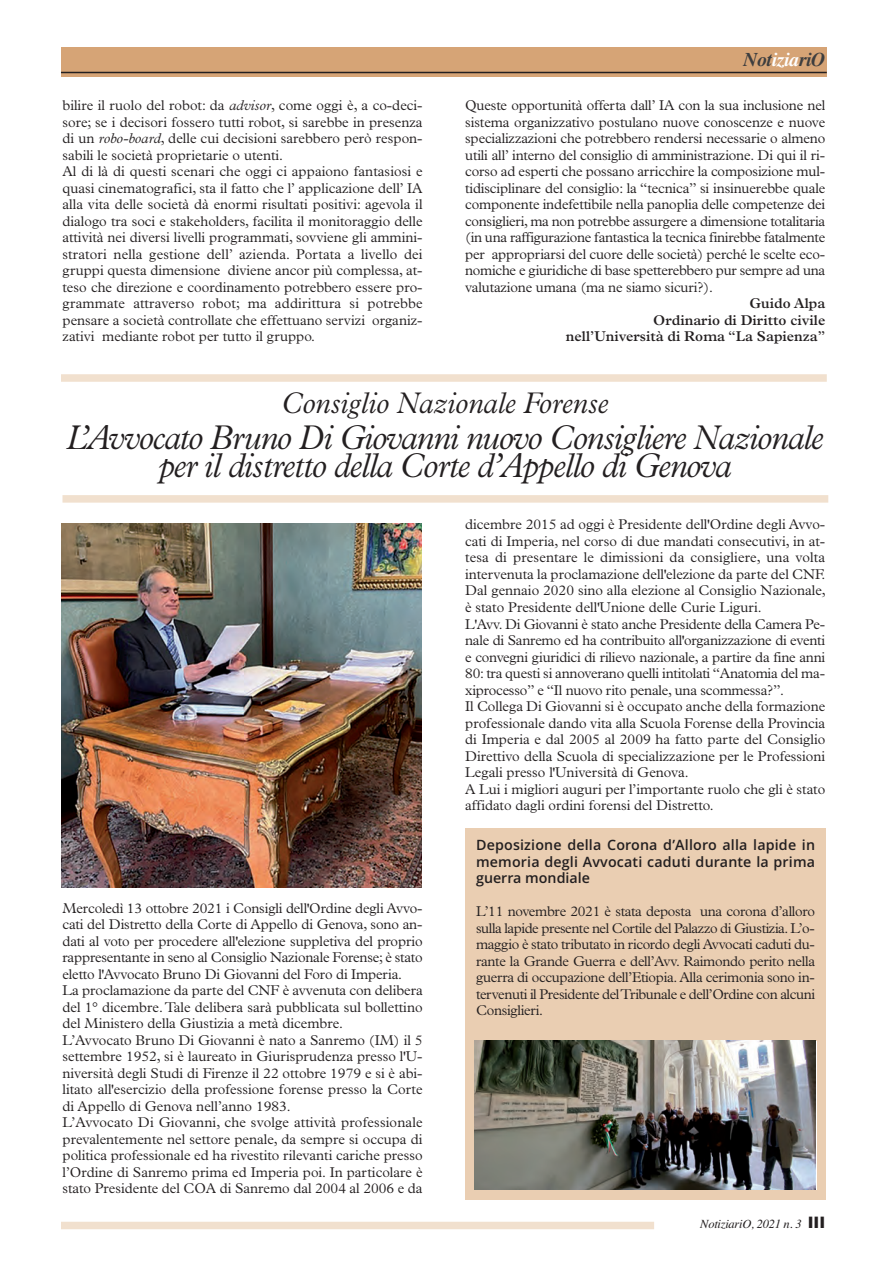
<style>
.page{position:relative;width:886px;height:1262px;background:#fff}
.page>*{position:absolute;margin:0;border:0;box-sizing:border-box;transform-origin:0 0}
.t1{font:italic 300 34.5px/28.5px "Plantin";letter-spacing:-.025em;color:#231f20;text-align:center;scale:.95 1}
.t2{font:italic 300 30px "Plantin";color:#231f20;scale:.95 1}
.t3{font:italic 700 19.5px "Times";letter-spacing:-.015em;color:#3e3e3f}
.t4{font:300 14.25px/16.5px "Plantin";color:#231f20}
.t5{font:600 14.25px/16.5px "Open Sans";letter-spacing:.01em;color:#231f20;text-align:justify}
.t6{font:600 14.25px/16.5px "Plantin";color:#231f20;text-align:right}
.t7{font:italic 12.45px "Times";letter-spacing:-.02em;color:#231f20}
.s1{color:#fff}
.s2{font-style:italic}
.s3{font-family:"Franklin Gothic";font-style:normal;font-size:15px}
</style>
<div class="page">
<div style="left:465px;top:828px;width:360px;height:371px;background:#eaceb2"></div>
<div style="left:61px;top:48px;width:765px;height:29px;background:#d6a476"></div>
<hr style="left:61px;top:72px;width:765px;height:1px;background:#231f20">
<div style="left:61px;top:1221px;width:593px;height:8px;background:#f1e0ce"></div>
<div style="left:62px;top:495px;width:766px;height:8px;background:#f1e0ce"></div>
<div style="left:61px;top:374px;width:765px;height:8px;background:#f1e0ce"></div>
<img style="left:61px;top:523px;width:361px;height:365px">
<img style="left:474px;top:1040px;width:341px;height:149px">
<h3 class="t3" style="left:743px;top:53px;width:83px">Not<span class="s1">izia</span>riO</h3>
<p class="t4" style="left:62px;top:98px;width:361px">bilire il ruolo del robot: da <span class="s2">advisor</span>, come oggi è, a co-deci&shy;sore; se i decisori fossero tutti robot, si sarebbe in presenza di un <span class="s2">robo-board</span>, delle cui decisioni sarebbero però respon&shy;sabili le società proprietarie o utenti.<br>Al di là di questi scenari che oggi ci appaiono fantasiosi e quasi cinematografici, sta il fatto che l’ applicazione dell’ IA alla vita delle società dà enormi risultati positivi: agevola il dialogo tra soci e stakeholders, facilita il monitoraggio delle attività nei diversi livelli programmati, sovviene gli ammini&shy;stratori nella gestione dell’ azienda. Portata a livello dei gruppi questa dimensione diviene ancor più complessa, at&shy;teso che direzione e coordinamento potrebbero essere pro&shy;grammate attraverso robot; ma addirittura si potrebbe pensare a società controllate che effettuano servizi organiz&shy;zativi mediante robot per tutto il gruppo.</p>
<p class="t4" style="left:465px;top:98px;width:361px;text-align:justify">Queste opportunità offerta dall’ IA con la sua inclusione nel sistema organizzativo postulano nuove conoscenze e nuove specializzazioni che potrebbero rendersi necessarie o almeno utili all’ interno del consiglio di amministrazione. Di qui il ri&shy;corso ad esperti che possano arricchire la composizione mul&shy;tidisciplinare del consiglio: la “tecnica” si insinuerebbe quale componente indefettibile nella panoplia delle competenze dei consiglieri, ma non potrebbe assurgere a dimensione totalitaria (in una raffigurazione fantastica la tecnica finirebbe fatalmente per appropriarsi del cuore delle società) perché le scelte eco&shy;nomiche e giuridiche di base spetterebbero pur sempre ad una valutazione umana (ma ne siamo sicuri?).</p>
<p class="t6" style="left:566px;top:296px;width:261px">Guido Alpa<br>Ordinario di Diritto civile nell’Università di Roma “La Sapienza”</p>
<h2 class="t2" style="left:281px;top:392px;width:346px">Consiglio Nazionale Forense</h2>
<h1 class="t1" style="left:66px;top:426px;width:798px">L’Avvocato Bruno Di Giovanni nuovo Consigliere Nazionale per il distretto della Corte d’Appello di Genova</h1>
<p class="t4" style="left:62px;top:901px;width:361px">Mercoledì 13 ottobre 2021 i Consigli dell'Ordine degli Avvo&shy;cati del Distretto della Corte di Appello di Genova, sono an&shy;dati al voto per procedere all'elezione suppletiva del proprio rappresentante in seno al Consiglio Nazionale Forense; è stato eletto l'Avvocato Bruno Di Giovanni del Foro di Imperia.<br>La proclamazione da parte del CNF è avvenuta con delibera del 1° dicembre. Tale delibera sarà pubblicata sul bollettino del Ministero della Giustizia a metà dicembre.<br>L’Avvocato Bruno Di Giovanni è nato a Sanremo (IM) il 5 settembre 1952, si è laureato in Giurisprudenza presso l'U&shy;niversità degli Studi di Firenze il 22 ottobre 1979 e si è abi&shy;litato all'esercizio della professione forense presso la Corte di Appello di Genova nell’anno 1983.<br>L’Avvocato Di Giovanni, che svolge attività professionale prevalentemente nel settore penale, da sempre si occupa di politica professionale ed ha rivestito rilevanti cariche presso l’Ordine di Sanremo prima ed Imperia poi. In particolare è stato Presidente del COA di Sanremo dal 2004 al 2006 e da</p>
<p class="t4" style="left:465px;top:518px;width:362px">dicembre 2015 ad oggi è Presidente dell'Ordine degli Avvo&shy;cati di Imperia, nel corso di due mandati consecutivi, in at&shy;tesa di presentare le dimissioni da consigliere, una volta intervenuta la proclamazione dell'elezione da parte del CNF.<br>Dal gennaio 2020 sino alla elezione al Consiglio Nazionale, è stato Presidente dell'Unione delle Curie Liguri.<br>L'Avv. Di Giovanni è stato anche Presidente della Camera Pe&shy;nale di Sanremo ed ha contribuito all'organizzazione di eventi e convegni giuridici di rilievo nazionale, a partire da fine anni 80: tra questi si annoverano quelli intitolati “Anatomia del ma&shy;xiprocesso” e “Il nuovo rito penale, una scommessa?”.<br>Il Collega Di Giovanni si è occupato anche della formazione professionale dando vita alla Scuola Forense della Provincia di Imperia e dal 2005 al 2009 ha fatto parte del Consiglio Direttivo della Scuola di specializzazione per le Professioni Legali presso l'Università di Genova.<br>A Lui i migliori auguri per l’importante ruolo che gli è stato affidato dagli ordini forensi del Distretto.</p>
<p class="t5" style="left:476px;top:838px;width:340px">Deposizione della Corona d’Alloro alla lapide in memoria degli Avvocati caduti durante la prima guerra mondiale</p>
<p class="t4" style="left:476px;top:904px;width:340px;text-align:justify">L’11 novembre 2021 è stata deposta una corona d’alloro sulla lapide presente nel Cortile del Palazzo di Giustizia. L’o&shy;maggio è stato tributato in ricordo degli Avvocati caduti du&shy;rante la Grande Guerra e dell’Avv. Raimondo perito nella guerra di occupazione dell’Etiopia. Alla cerimonia sono in&shy;tervenuti il Presidente del Tribunale e dell’Ordine con alcuni Consiglieri.</p>
<p class="t7" style="left:700px;top:1219px;width:126px">NotiziariO, 2021 n. 3 <span class="s3">III</span></p>
</div>
